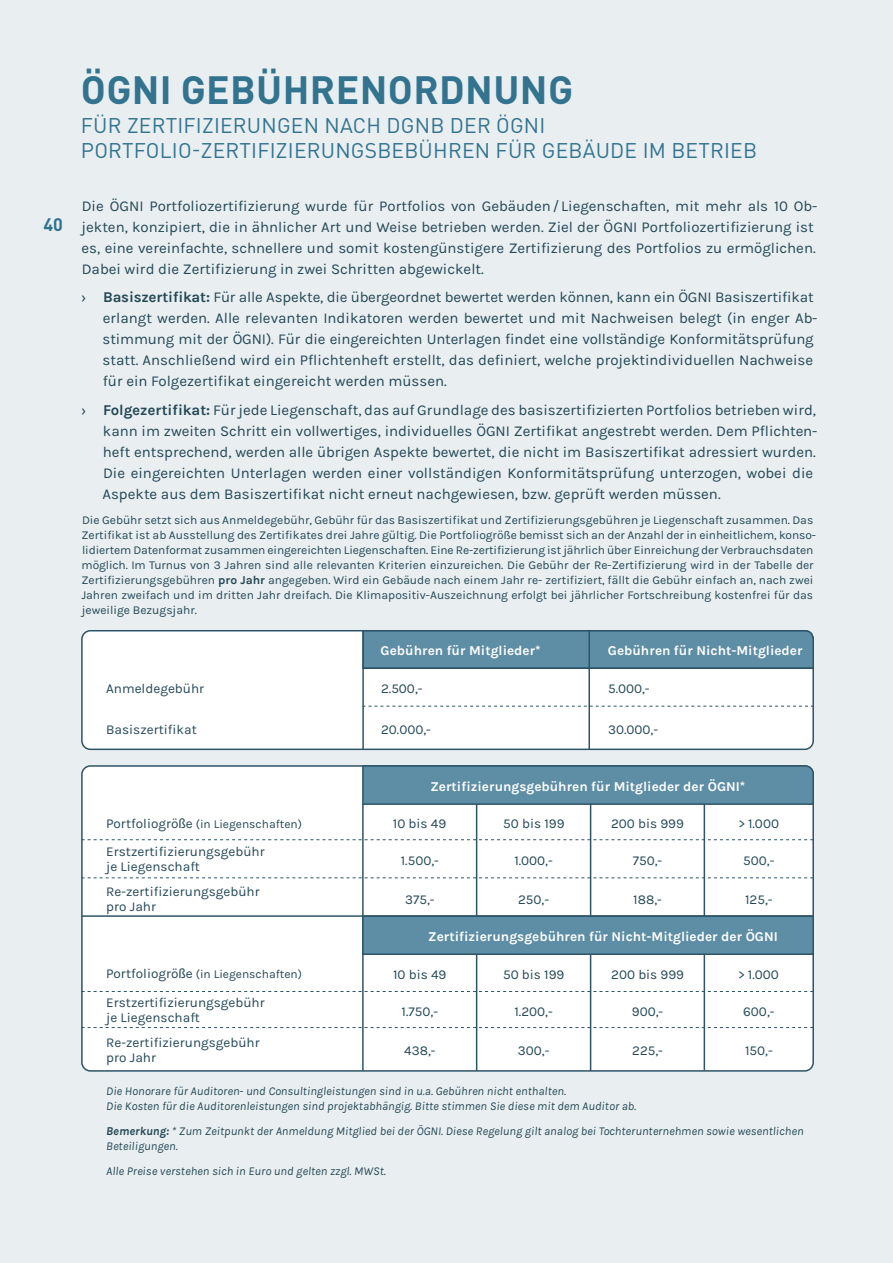
<style>
.page{position:relative;width:893px;height:1263px;background:#e9eef1}
.page>*{position:absolute;margin:0;border:0;box-sizing:border-box;transform-origin:0 0}
.t1{font:700 39px "DIN Pro";letter-spacing:.01em;color:#32738f}
.t2{font:21px "DIN Pro";letter-spacing:.01em;color:#32738f}
.t3{font:700 18px "DIN Pro";color:#32738f}
.t4{font:15px/21px "Karmilla";color:#244856}
.Projektgrößen{font:13.5px "Karla";color:#244856}
.t5{font:700 13.5px "Karla";color:#fff}
.t6{font:12px/15px "Karmilla";color:#244856}
.t7{font:italic 12px/15px "Karla";letter-spacing:.005em;color:#244856}
.t8{font:12px "Karla";color:#244856}
.s1{font-weight:700}
.s2{font-size:13.5px}
.s3{font-family:"Myriad Pro";font-size:13.5px}
</style>
<div class="page">
<div style="left:82px;top:766px;width:731px;height:305px;background:#fff;border-radius:9px"></div>
<div style="left:81px;top:765px;width:733px;height:307px;border:2px solid #2d5467;border-radius:9px"></div>
<hr style="left:362px;top:804px;width:2px;height:267px;background:#2d5467">
<svg style="left:82px;top:839px;width:731px;height:1px"></svg>
<svg style="left:82px;top:991px;width:731px;height:1px"></svg>
<hr style="left:476px;top:804px;width:1px;height:267px;background:#2d5467">
<hr style="left:590px;top:804px;width:1px;height:267px;background:#2d5467">
<hr style="left:704px;top:803px;width:1px;height:267px;background:#2d5467">
<svg style="left:361px;top:765px;width:453px;height:41px;background:#5e8ca2"></svg>
<div style="left:362px;top:915px;width:452px;height:40px;background:#5e8ea5;border:2px solid #2d5467"></div>
<svg style="left:82px;top:877px;width:731px;height:1px"></svg>
<hr style="left:82px;top:915px;width:731px;height:2px;background:#2d5467">
<svg style="left:82px;top:1027px;width:731px;height:1px"></svg>
<div style="left:82px;top:631px;width:731px;height:118px;background:#fff;border-radius:9px"></div>
<div style="left:81px;top:630px;width:733px;height:120px;border:2px solid #2d5467;border-radius:9px"></div>
<svg style="left:364px;top:630px;width:450px;height:40px;background:#5f8ea4"></svg>
<hr style="left:362px;top:630px;width:2px;height:120px;background:#2d5467">
<svg style="left:364px;top:706px;width:450px;height:1px"></svg>
<hr style="left:363px;top:667px;width:451px;height:2px;background:#2d5467">
<hr style="left:588px;top:630px;width:2px;height:120px;background:#2d5467">
<p class="t3" style="left:43px;top:212px;width:21px">40</p>
<p class="t1" style="left:81px;top:63px;width:493px">ÖGNI GEBÜHRENORDNUNG</p>
<p class="t2" style="left:81px;top:111px;width:466px">FÜR ZERTIFIZIERUNGEN NACH DGNB DER ÖGNI</p>
<p class="t2" style="left:81px;top:136px;width:678px">PORTFOLIO-ZERTIFIZIERUNGSBEBÜHREN FÜR GEBÄUDE IM BETRIEB</p>
<p class="t4" style="left:81px;top:196px;width:737px">Die ÖGNI Portfoliozertifizierung wurde für Portfolios von Gebäuden/ Liegenschaften, mit mehr als 10 Ob&shy;jekten, konzipiert, die in ähnlicher Art und Weise betrieben werden. Ziel der ÖGNI Portfoliozertifizierung ist es, eine vereinfachte, schnellere und somit kostengünstigere Zertifizierung des Portfolios zu ermöglichen.<br>Dabei wird die Zertifizierung in zwei Schritten abgewickelt.</p>
<p class="t4" style="left:103px;top:287px;width:716px;text-indent:-21px">› <span class="s1">Basiszertifikat:</span> Für alle Aspekte, die übergeordnet bewertet werden können, kann ein ÖGNI Basiszertifikat erlangt werden. Alle relevanten Indikatoren werden bewertet und mit Nachweisen belegt (in enger Ab&shy;stimmung mit der ÖGNI). Für die eingereichten Unterlagen findet eine vollständige Konformitätsprüfung statt. Anschließend wird ein Pflichtenheft erstellt, das definiert, welche projektindividuellen Nachweise für ein Folgezertifikat eingereicht werden müssen.</p>
<p class="t4" style="left:102px;top:399px;width:717px;text-indent:-21px">› <span class="s1">Folgezertifikat:</span> Für jede Liegenschaft, das auf Grundlage des basiszertifizierten Portfolios betrieben wird, kann im zweiten Schritt ein vollwertiges, individuelles ÖGNI Zertifikat angestrebt werden. Dem Pflichten&shy;heft entsprechend, werden alle übrigen Aspekte bewertet, die nicht im Basiszertifikat adressiert wurden.<br>Die eingereichten Unterlagen werden einer vollständigen Konformitätsprüfung unterzogen, wobei die Aspekte aus dem Basiszertifikat nicht erneut nachgewiesen, bzw. geprüft werden müssen.</p>
<p class="t6" style="left:81px;top:512px;width:736px">Die Gebühr setzt sich aus Anmeldegebühr, Gebühr für das Basiszertifikat und Zertifizierungsgebühren je Liegenschaft zusammen. Das Zertifikat ist ab Ausstellung des Zertifikates drei Jahre gültig. Die Portfoliogröße bemisst sich an der Anzahl der in einheitlichem, konso&shy;lidiertem Datenformat zusammen eingereichten Liegenschaften. Eine Re-zertifizierung ist jährlich über Einreichung der Verbrauchsdaten möglich. Im Turnus von 3 Jahren sind alle relevanten Kriterien einzureichen. Die Gebühr der Re-Zertifizierung wird in der Tabelle der Zertifizierungsgebühren <span class="s1">pro Jahr</span> angegeben. Wird ein Gebäude nach einem Jahr re- zertifiziert, fällt die Gebühr einfach an, nach zwei Jahren zweifach und im dritten Jahr dreifach. Die Klimapositiv-Auszeichnung erfolgt bei jährlicher Fortschreibung kostenfrei für das jeweilige Bezugsjahr.</p>
<p class="t5" style="left:381px;top:642px;width:162px">Gebühren für Mitglieder*</p>
<p class="t5" style="left:608px;top:642px;width:196px">Gebühren für Nicht-Mitglieder</p>
<p class="Projektgrößen" style="left:106px;top:681px;width:100px">Anmeldegebühr</p>
<p class="Projektgrößen" style="left:381px;top:681px;width:43px">2.500,-</p>
<p class="Projektgrößen" style="left:608px;top:681px;width:43px">5.000,-</p>
<p class="Projektgrößen" style="left:106px;top:722px;width:92px">Basiszertifikat</p>
<p class="Projektgrößen" style="left:381px;top:722px;width:51px">20.000,-</p>
<p class="Projektgrößen" style="left:608px;top:722px;width:52px">30.000,-</p>
<p class="t8" style="left:106px;top:818px;width:197px"><span class="s2">Portfoliogrö</span><span class="s3">ß</span><span class="s2">e</span> (in Liegenschaften)</p>
<p class="Projektgrößen" style="left:106px;top:844px;width:160px">Erstzertifizierungsgebühr</p>
<p class="Projektgrößen" style="left:106px;top:859px;width:95px">je Liegenschaft</p>
<p class="Projektgrößen" style="left:106px;top:884px;width:155px">Re-zertifizierungsgebühr</p>
<p class="Projektgrößen" style="left:106px;top:899px;width:52px">pro Jahr</p>
<p class="t8" style="left:106px;top:968px;width:197px"><span class="s2">Portfoliogrö</span><span class="s3">ß</span><span class="s2">e</span> (in Liegenschaften)</p>
<p class="Projektgrößen" style="left:106px;top:995px;width:160px">Erstzertifizierungsgebühr</p>
<p class="Projektgrößen" style="left:106px;top:1010px;width:95px">je Liegenschaft</p>
<p class="Projektgrößen" style="left:106px;top:1035px;width:155px">Re-zertifizierungsgebühr</p>
<p class="Projektgrößen" style="left:106px;top:1050px;width:52px">pro Jahr</p>
<p class="t5" style="left:430px;top:779px;width:317px">Zertifizierungsgebühren für Mitglieder der ÖGNI*</p>
<p class="Projektgrößen" style="left:393px;top:816px;width:55px">10 bis 49</p>
<p class="Projektgrößen" style="left:503px;top:816px;width:63px">50 bis 199</p>
<p class="Projektgrößen" style="left:611px;top:816px;width:74px">200 bis 999</p>
<p class="Projektgrößen" style="left:739px;top:816px;width:42px">&gt; 1.000</p>
<p class="Projektgrößen" style="left:401px;top:853px;width:40px">1.500,-</p>
<p class="Projektgrößen" style="left:514px;top:853px;width:40px">1.000,-</p>
<p class="Projektgrößen" style="left:633px;top:853px;width:31px">750,-</p>
<p class="Projektgrößen" style="left:743px;top:853px;width:33px">500,-</p>
<p class="Projektgrößen" style="left:405px;top:892px;width:31px">375,-</p>
<p class="Projektgrößen" style="left:518px;top:892px;width:33px">250,-</p>
<p class="Projektgrößen" style="left:633px;top:892px;width:30px">188,-</p>
<p class="Projektgrößen" style="left:745px;top:892px;width:29px">125,-</p>
<p class="t5" style="left:428px;top:929px;width:351px">Zertifizierungsgebühren für Nicht-Mitglieder der ÖGNI</p>
<p class="Projektgrößen" style="left:393px;top:967px;width:55px">10 bis 49</p>
<p class="Projektgrößen" style="left:503px;top:967px;width:63px">50 bis 199</p>
<p class="Projektgrößen" style="left:611px;top:967px;width:74px">200 bis 999</p>
<p class="Projektgrößen" style="left:738px;top:967px;width:42px">&gt; 1.000</p>
<p class="Projektgrößen" style="left:402px;top:1004px;width:38px">1.750,-</p>
<p class="Projektgrößen" style="left:514px;top:1004px;width:40px">1.200,-</p>
<p class="Projektgrößen" style="left:632px;top:1004px;width:33px">900,-</p>
<p class="Projektgrößen" style="left:743px;top:1004px;width:33px">600,-</p>
<p class="Projektgrößen" style="left:404px;top:1043px;width:33px">438,-</p>
<p class="Projektgrößen" style="left:518px;top:1043px;width:33px">300,-</p>
<p class="Projektgrößen" style="left:632px;top:1043px;width:32px">225,-</p>
<p class="Projektgrößen" style="left:745px;top:1043px;width:29px">150,-</p>
<p class="t7" style="left:106px;top:1083px;width:461px">Die Honorare für Auditoren- und Consultingleistungen sind in u.a. Gebühren nicht enthalten.</p>
<p class="t7" style="left:106px;top:1098px;width:532px">Die Kosten für die Auditorenleistungen sind projektabhängig. Bitte stimmen Sie diese mit dem Auditor ab.</p>
<p class="t7" style="left:106px;top:1123px;width:699px"><span class="s1">Bemerkung:</span> * Zum Zeitpunkt der Anmeldung Mitglied bei der ÖGNI. Diese Regelung gilt analog bei Tochterunternehmen sowie wesentlichen<br>Beteiligungen.</p>
<p class="t7" style="left:106px;top:1163px;width:281px">Alle Preise verstehen sich in Euro und gelten zzgl. MWSt.</p>
</div>
